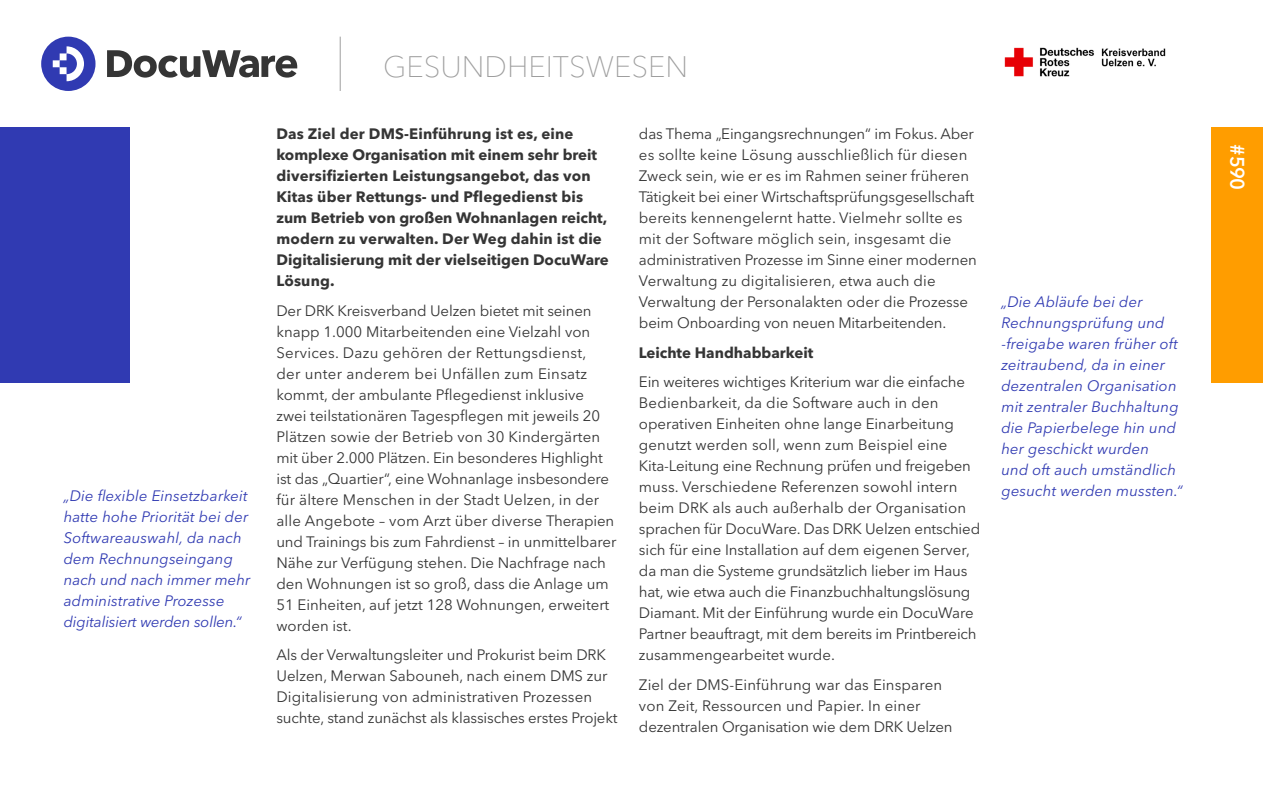
<style>
.page{position:relative;width:1263px;height:787px;background:#fff}
.page>*{position:absolute;margin:0;border:0;box-sizing:border-box;transform-origin:0 0}
.t1{font:100 29.4px "Avenir Next LT Pro";color:#9e9e9e}
.t2{font:600 19.5px "Avenir Next LT Pro";color:#fff}
.t3{font:15px/21px "Avenir Next LT Pro";color:#353535}
.t4{font:italic 15px/21px "Avenir Next LT Pro";letter-spacing:.01em;color:#303ab2}
.t5{font:700 15px/21px "Avenir Next LT Pro";color:#353535}
</style>
<div class="page">
<svg style="left:41px;top:37px;width:55px;height:54px"></svg>
<svg style="left:107px;top:50px;width:190px;height:28px"></svg>
<hr style="left:340px;top:37px;width:1px;height:54px;background:#9e9e9e">
<div style="left:1212px;top:128px;width:51px;height:255px;background:#ff9d00"></div>
<div style="left:0;top:128px;width:130px;height:255px;background:#303ab2"></div>
<img style="left:1005px;top:47px;width:160px;height:30px">
<p class="t4" style="left:64px;top:485px;width:188px">„Die flexible Einsetzbarkeit hatte hohe Priorität bei der<br>Softwareauswahl, da nach dem Rechnungseingang nach und nach immer mehr administrative Prozesse digitalisiert werden sollen.“</p>
<h1 class="t1" style="left:383px;top:49px;width:307px">GESUNDHEITSWESEN</h1>
<p class="t5" style="left:276px;top:123px;width:299px">Das Ziel der DMS-Einführung ist es, eine</p>
<p class="t5" style="left:276px;top:144px;width:334px">komplexe Organisation mit einem sehr breit diversifizierten Leistungsangebot, das von Kitas über Rettungs- und Pflegedienst bis zum Betrieb von großen Wohnanlagen reicht, modern zu verwalten. Der Weg dahin ist die Digitalisierung mit der vielseitigen DocuWare Lösung.</p>
<p class="t3" style="left:276px;top:300px;width:342px">Der DRK Kreisverband Uelzen bietet mit seinen knapp 1.000 Mitarbeitenden eine Vielzahl von Services. Dazu gehören der Rettungsdienst,<br>der unter anderem bei Unfällen zum Einsatz kommt, der ambulante Pflegedienst inklusive zwei teilstationären Tagespflegen mit jeweils 20<br>Plätzen sowie der Betrieb von 30 Kindergärten mit über 2.000 Plätzen. Ein besonderes Highlight ist das „Quartier“, eine Wohnanlage insbesondere für ältere Menschen in der Stadt Uelzen, in der alle Angebote – vom Arzt über diverse Therapien und Trainings bis zum Fahrdienst – in unmittelbarer Nähe zur Verfügung stehen. Die Nachfrage nach den Wohnungen ist so groß, dass die Anlage um 51 Einheiten, auf jetzt 128 Wohnungen, erweitert worden ist.</p>
<p class="t3" style="left:276px;top:644px;width:343px">Als der Verwaltungsleiter und Prokurist beim DRK Uelzen, Merwan Sabouneh, nach einem DMS zur Digitalisierung von administrativen Prozessen suchte, stand zunächst als klassisches erstes Projekt</p>
<p class="t3" style="left:639px;top:123px;width:339px">das Thema „Eingangsrechnungen“ im Fokus. Aber es sollte keine Lösung ausschließlich für diesen Zweck sein, wie er es im Rahmen seiner früheren Tätigkeit bei einer Wirtschaftsprüfungsgesellschaft bereits kennengelernt hatte. Vielmehr sollte es mit der Software möglich sein, insgesamt die administrativen Prozesse im Sinne einer modernen Verwaltung zu digitalisieren, etwa auch die Verwaltung der Personalakten oder die Prozesse beim Onboarding von neuen Mitarbeitenden.</p>
<p class="t5" style="left:639px;top:342px;width:176px">Leichte Handhabbarkeit</p>
<p class="t3" style="left:639px;top:371px;width:343px">Ein weiteres wichtiges Kriterium war die einfache Bedienbarkeit, da die Software auch in den operativen Einheiten ohne lange Einarbeitung genutzt werden soll, wenn zum Beispiel eine Kita-Leitung eine Rechnung prüfen und freigeben muss. Verschiedene Referenzen sowohl intern beim DRK als auch außerhalb der Organisation sprachen für DocuWare. Das DRK Uelzen entschied sich für eine Installation auf dem eigenen Server, da man die Systeme grundsätzlich lieber im Haus hat, wie etwa auch die Finanzbuchhaltungslösung Diamant. Mit der Einführung wurde ein DocuWare Partner beauftragt, mit dem bereits im Printbereich zusammengearbeitet wurde.</p>
<p class="t3" style="left:639px;top:674px;width:315px">Ziel der DMS-Einführung war das Einsparen von Zeit, Ressourcen und Papier. In einer dezentralen Organisation wie dem DRK Uelzen</p>
<p class="t4" style="left:1001px;top:291px;width:183px">„Die Abläufe bei der<br>Rechnungsprüfung und -freigabe waren früher oft zeitraubend, da in einer dezentralen Organisation mit zentraler Buchhaltung die Papierbelege hin und her geschickt wurden<br>und oft auch umständlich gesucht werden mussten.“</p>
<h2 class="t2" style="left:1249px;top:144px;width:47px;rotate:90deg">#590</h2>
</div>
